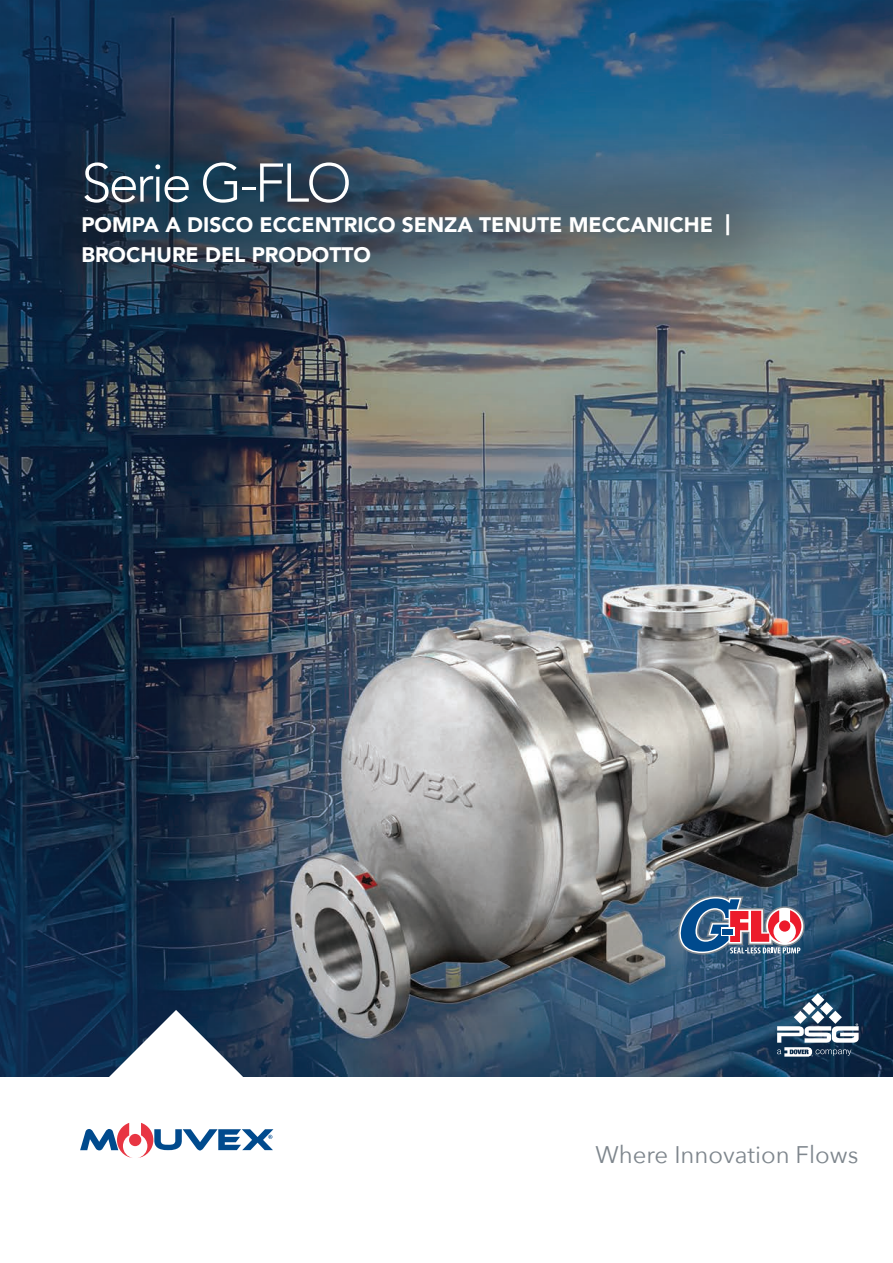
<style>
.page{position:relative;width:893px;height:1263px;background:#fff}
.page>*{position:absolute;margin:0;border:0;box-sizing:border-box;transform-origin:0 0}
.t1{font:300 54px "Avenir";letter-spacing:-.05em;color:#fff}
.t2{font:24px "Avenir Next";color:#7e868d}
.t3{font:900 21px/30px "Avenir";color:#fff}
</style>
<div class="page">
<img style="left:0;top:0;width:893px;height:1077px">
<svg style="left:677px;top:895px;width:128px;height:59px;background:#7a748f"></svg>
<div style="left:0;top:60px;width:830px;height:305px;background:#231f20;opacity:.45"></div>
<svg style="left:777px;top:993px;width:82px;height:64px"></svg>
<svg style="left:80px;top:1010px;width:193px;height:148px"></svg>
<h1 class="t1" style="left:81px;top:151px;width:272px">Serie G-FLO</h1>
<p class="t3" style="left:81px;top:209px;width:650px">POMPA A DISCO ECCENTRICO SENZA TENUTE MECCANICHE |<br>BROCHURE DEL PRODOTTO</p>
<p class="t2" style="left:595px;top:1135px;width:265px">Where Innovation Flows</p>
</div>
